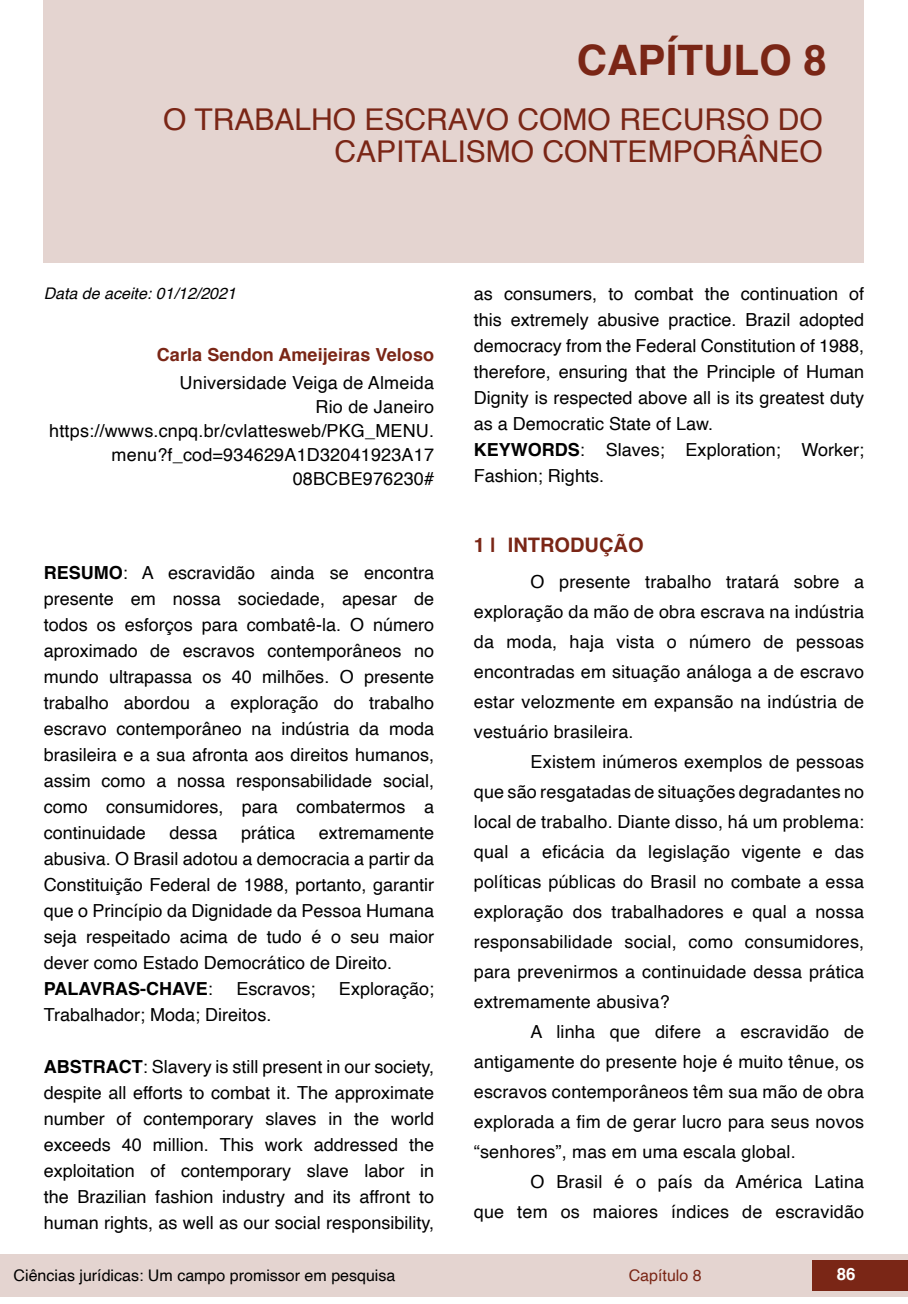
<style>
.page{position:relative;width:908px;height:1304px;background:#fff}
.page>*{position:absolute;margin:0;border:0;box-sizing:border-box;transform-origin:0 0}
.t1{font:700 42px "Helvetica";color:#7a2616}
.t2{font:30px/32px "Helvetica";color:#7a2616;text-align:right}
.t3{font:700 20px "Helvetica";color:#7a2616}
.t4{font:18px/26px "Helvetica";color:#000;text-align:justify}
.t5{font:700 18px "Helvetica";letter-spacing:.005em;color:#7a2616}
.t6{font:700 16.8px "Helvetica";color:#fff}
.t7{font:16px "Helvetica";color:#000}
.t8{font:italic 16px "Helvetica";color:#000}
.t9{font:16px "Helvetica";color:#7a2616}
.s1{font-weight:700}
</style>
<div class="page">
<div style="left:0;top:1254px;width:906px;height:43px;background:#e4d4d0"></div>
<div style="left:812px;top:1261px;width:95px;height:30px;background:#7a2616"></div>
<div style="left:44px;top:0;width:819px;height:263px;background:#e4d4d0"></div>
<h1 class="t1" style="left:576px;top:26px;width:251px">CAPÍTULO 8</h1>
<h2 class="t2" style="left:163px;top:104px;width:661px">O TRABALHO ESCRAVO COMO RECURSO DO<br>CAPITALISMO CONTEMPORÂNEO</h2>
<p class="t8" style="left:44px;top:280px;width:194px">Data de aceite: 01/12/2021</p>
<p class="t5" style="left:157px;top:341px;width:279px">Carla Sendon Ameijeiras Veloso</p>
<p class="t4" style="left:49px;top:371px;width:386px;line-height:24px;text-align:right">Universidade Veiga de Almeida<br>Rio de Janeiro https://wwws.cnpq.br/cvlattesweb/PKG_MENU. menu?f_cod=934629A1D32041923A17<br>08BCBE976230#</p>
<p class="t4" style="left:44px;top:560px;width:392px"><span class="s1">RESUMO</span>: A escravidão ainda se encontra presente em nossa sociedade, apesar de todos os esforços para combatê-la. O número aproximado de escravos contemporâneos no mundo ultrapassa os 40 milhões. O presente trabalho abordou a exploração do trabalho escravo contemporâneo na indústria da moda brasileira e a sua afronta aos direitos humanos, assim como a nossa responsabilidade social, como consumidores, para combatermos a continuidade</p>
<p class="t4" style="left:169px;top:820px;width:50px">dessa</p>
<p class="t4" style="left:241px;top:820px;width:56px">prática</p>
<p class="t4" style="left:44px;top:820px;width:392px;text-align:left;text-indent:275px">extremamente abusiva. O Brasil adotou a democracia a partir da Constituição Federal de 1988, portanto, garantir que o Princípio da Dignidade da Pessoa Humana seja respeitado acima de tudo é o seu maior dever como Estado Democrático de Direito.<br><span class="s1">PALAVRAS-CHAVE</span>:</p>
<p class="t4" style="left:236px;top:976px;width:81px">Escravos;</p>
<p class="t4" style="left:339px;top:976px;width:97px">Exploração;</p>
<p class="t4" style="left:44px;top:1002px;width:229px">Trabalhador; Moda; Direitos.</p>
<p class="t4" style="left:44px;top:1054px;width:392px"><span class="s1">ABSTRACT</span>: Slavery is still present in our society, despite all efforts to combat it. The approximate number of contemporary slaves in the world exceeds 40 million. This work addressed the exploitation of contemporary slave labor in the Brazilian fashion industry and its affront to human rights, as well as our social responsibility,</p>
<p class="t4" style="left:473px;top:281px;width:392px;text-align:left">as consumers, to combat the continuation of this extremely abusive practice. Brazil adopted democracy from the Federal Constitution of 1988, therefore, ensuring that the Principle of Human Dignity is respected above all is its greatest duty as a Democratic State of Law.<br><span class="s1">KEYWORDS</span>: Slaves; Exploration; Worker; Fashion; Rights.</p>
<p class="t3" style="left:473px;top:529px;width:171px">1 | INTRODUÇÃO</p>
<p class="t4" style="left:473px;top:567px;width:392px;line-height:30px;text-indent:57px">O presente trabalho tratará sobre a exploração da mão de obra escrava na indústria da moda, haja vista o número de pessoas encontradas em situação análoga a de escravo estar velozmente em expansão na indústria de vestuário brasileira.</p>
<p class="t4" style="left:473px;top:747px;width:392px;line-height:30px;text-indent:57px">Existem inúmeros exemplos de pessoas que são resgatadas de situações degradantes no local de trabalho. Diante disso, há um problema: qual a eficácia da legislação vigente e das políticas públicas do Brasil no combate a essa exploração dos trabalhadores e qual a nossa responsabilidade social, como consumidores, para prevenirmos a continuidade dessa prática extremamente abusiva?</p>
<p class="t4" style="left:473px;top:1017px;width:392px;line-height:30px;text-indent:57px">A linha que difere a escravidão de antigamente do presente hoje é muito tênue, os escravos contemporâneos têm sua mão de obra explorada a fim de gerar lucro para seus novos “senhores”, mas em uma escala global.</p>
<p class="t4" style="left:473px;top:1167px;width:392px;line-height:30px;text-align:right">O Brasil é o país da América Latina<br>que tem os maiores índices de escravidão</p>
<p class="t7" style="left:14px;top:1263px;width:383px">Ciências jurídicas: Um campo promissor em pesquisa</p>
<p class="t9" style="left:628px;top:1263px;width:74px">Capítulo 8</p>
<p class="t6" style="left:836px;top:1261px;width:20px">86</p>
</div>
